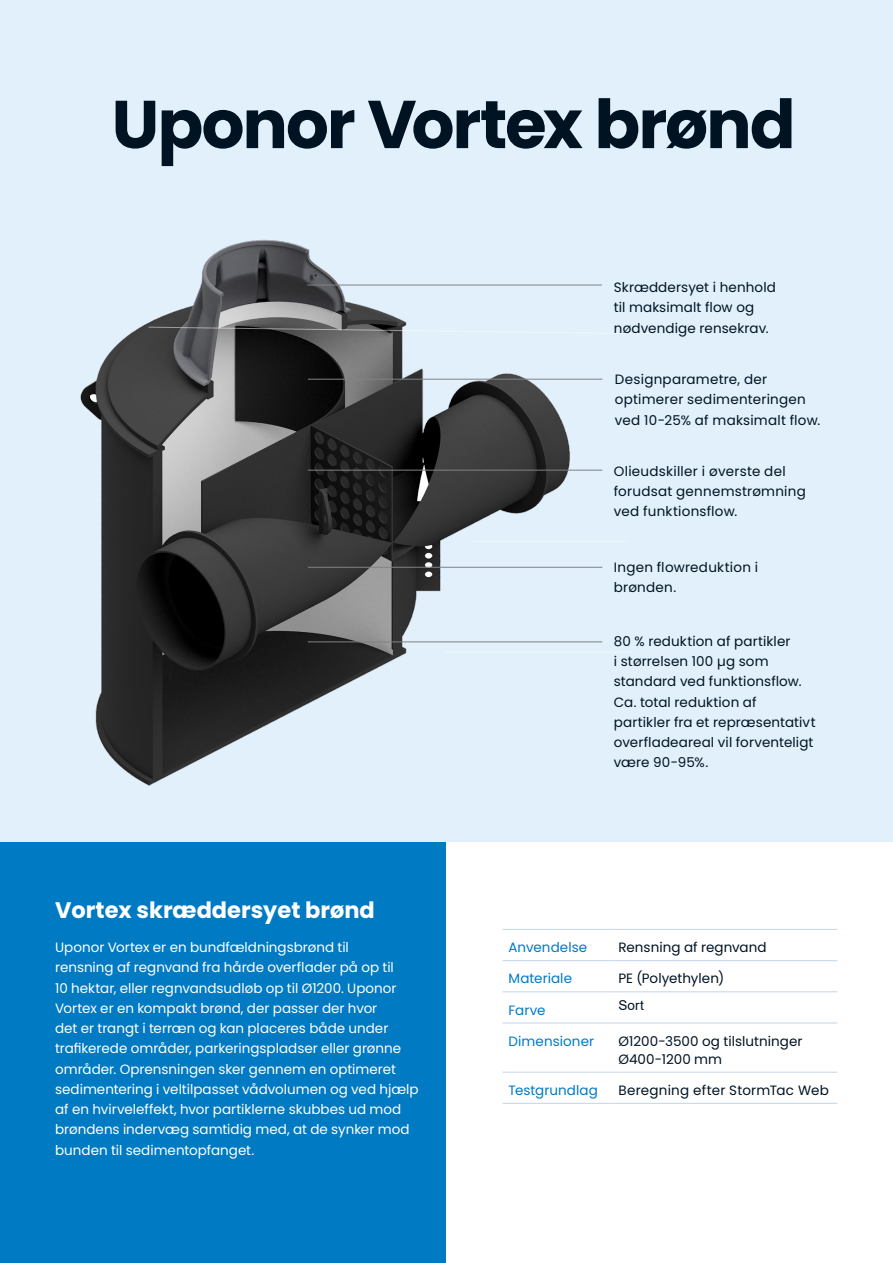
<style>
.page{position:relative;width:893px;height:1263px;background:#fff}
.page>*{position:absolute;margin:0;border:0;box-sizing:border-box;transform-origin:0 0}
.Large_Header_-_45pt{font:700 67.5px "Poppins";letter-spacing:-.03em;color:#001322}
.Subhead_-_15pt{font:700 22.5px "Poppins";color:#fff}
.Body_Copy_-_9pt{font:13.5px/20.2px "Poppins";color:#fff}
.Body_Copy_-_9pt-2{font:13.5px/20.2px "Poppins";letter-spacing:.01em;color:#001322}
.Body_text_2{font:13.5px/18px "Poppins";letter-spacing:.005em;color:#001322}
.Body_text_2-2{font:13.5px "Poppins";letter-spacing:.005em;color:#007ac2}
.Body_text_2-3{font:13.5px "Arial";color:#001322}
</style>
<div class="page">
<div style="left:0;top:0;width:893px;height:842px;background:#e1f0fa"></div>
<img style="left:80px;top:240px;width:523px;height:546px">
<div style="left:0;top:842px;width:446px;height:421px;background:#007ac2"></div>
<hr style="left:472px;top:541px;width:154px;height:1px;background:#fff">
<hr style="left:446px;top:652px;width:187px;height:1px;background:#fff">
<svg style="left:148px;top:326px;width:498px;height:9px"></svg>
<hr style="left:503px;top:929px;width:111px;height:1px;background:#cad9eb">
<hr style="left:614px;top:929px;width:223px;height:1px;background:#cad9eb">
<hr style="left:503px;top:960px;width:111px;height:1px;background:#cad9eb">
<hr style="left:614px;top:960px;width:223px;height:1px;background:#cad9eb">
<hr style="left:503px;top:991px;width:111px;height:1px;background:#cad9eb">
<hr style="left:614px;top:991px;width:223px;height:1px;background:#cad9eb">
<hr style="left:503px;top:1022px;width:111px;height:1px;background:#cad9eb">
<hr style="left:614px;top:1022px;width:223px;height:1px;background:#cad9eb">
<hr style="left:503px;top:1072px;width:111px;height:1px;background:#cad9eb">
<hr style="left:614px;top:1072px;width:223px;height:1px;background:#cad9eb">
<hr style="left:503px;top:1103px;width:111px;height:1px;background:#cad9eb">
<hr style="left:614px;top:1103px;width:223px;height:1px;background:#cad9eb">
<hr style="left:307px;top:285px;width:295px;height:1px;background:#808285">
<hr style="left:308px;top:379px;width:294px;height:1px;background:#808285">
<hr style="left:308px;top:470px;width:294px;height:1px;background:#808285">
<hr style="left:308px;top:567px;width:294px;height:1px;background:#808285">
<hr style="left:308px;top:642px;width:294px;height:1px;background:#808285">
<p class="Large_Header_-_45pt" style="left:112px;top:85px;width:685px">Uponor Vortex brønd</p>
<p class="Body_Copy_-_9pt-2" style="left:614px;top:277px;width:164px">Skræddersyet i henhold til maksimalt flow og nødvendige rensekrav.</p>
<p class="Body_Copy_-_9pt-2" style="left:615px;top:369px;width:207px">Designparametre, der optimerer sedimenteringen ved 10-25% af maksimalt flow.</p>
<p class="Body_Copy_-_9pt-2" style="left:614px;top:461px;width:194px">Olieudskiller i øverste del forudsat gennemstrømning ved funktionsflow.</p>
<p class="Body_Copy_-_9pt-2" style="left:614px;top:557px;width:146px">Ingen flowreduktion i brønden.</p>
<p class="Subhead_-_15pt" style="left:55px;top:897px;width:321px">Vortex skræddersyet brønd</p>
<p class="Body_Copy_-_9pt" style="left:55px;top:937px;width:365px">Uponor Vortex er en bundfældningsbrønd til<br>rensning af regnvand fra hårde overflader på op til<br>10 hektar, eller regnvandsudløb op til Ø1200. Uponor Vortex er en kompakt brønd, der passer der hvor<br>det er trangt i terræn og kan placeres både under trafikerede områder, parkeringspladser eller grønne områder. Oprensningen sker gennem en optimeret sedimentering i veltilpasset vådvolumen og ved hjælp af en hvirveleffekt, hvor partiklerne skubbes ud mod brøndens indervæg samtidig med, at de synker mod bunden til sedimentopfanget.</p>
<p class="Body_Copy_-_9pt-2" style="left:614px;top:631px;width:203px">80 % reduktion af partikler<br>i størrelsen 100 μg som standard ved funktionsflow.<br>Ca. total reduktion af partikler fra et repræsentativt overfladeareal vil forventeligt være 90-95%.</p>
<p class="Body_text_2-2" style="left:509px;top:939px;width:80px">Anvendelse</p>
<p class="Body_text_2" style="left:618px;top:938px;width:150px">Rensning af regnvand</p>
<p class="Body_text_2-2" style="left:509px;top:971px;width:65px">Materiale</p>
<p class="Body_text_2" style="left:618px;top:970px;width:107px">PE (Polyethylen)</p>
<p class="Body_text_2-2" style="left:509px;top:1002px;width:39px">Farve</p>
<p class="Body_text_2-3" style="left:618px;top:996px;width:27px">Sort</p>
<p class="Body_text_2-2" style="left:509px;top:1033px;width:87px">Dimensioner</p>
<p class="Body_text_2" style="left:618px;top:1032px;width:186px">Ø1200-3500 og tilslutninger<br>Ø400-1200 mm</p>
<p class="Body_text_2-2" style="left:509px;top:1082px;width:91px">Testgrundlag</p>
<p class="Body_text_2" style="left:618px;top:1081px;width:212px">Beregning efter StormTac Web</p>
</div>
